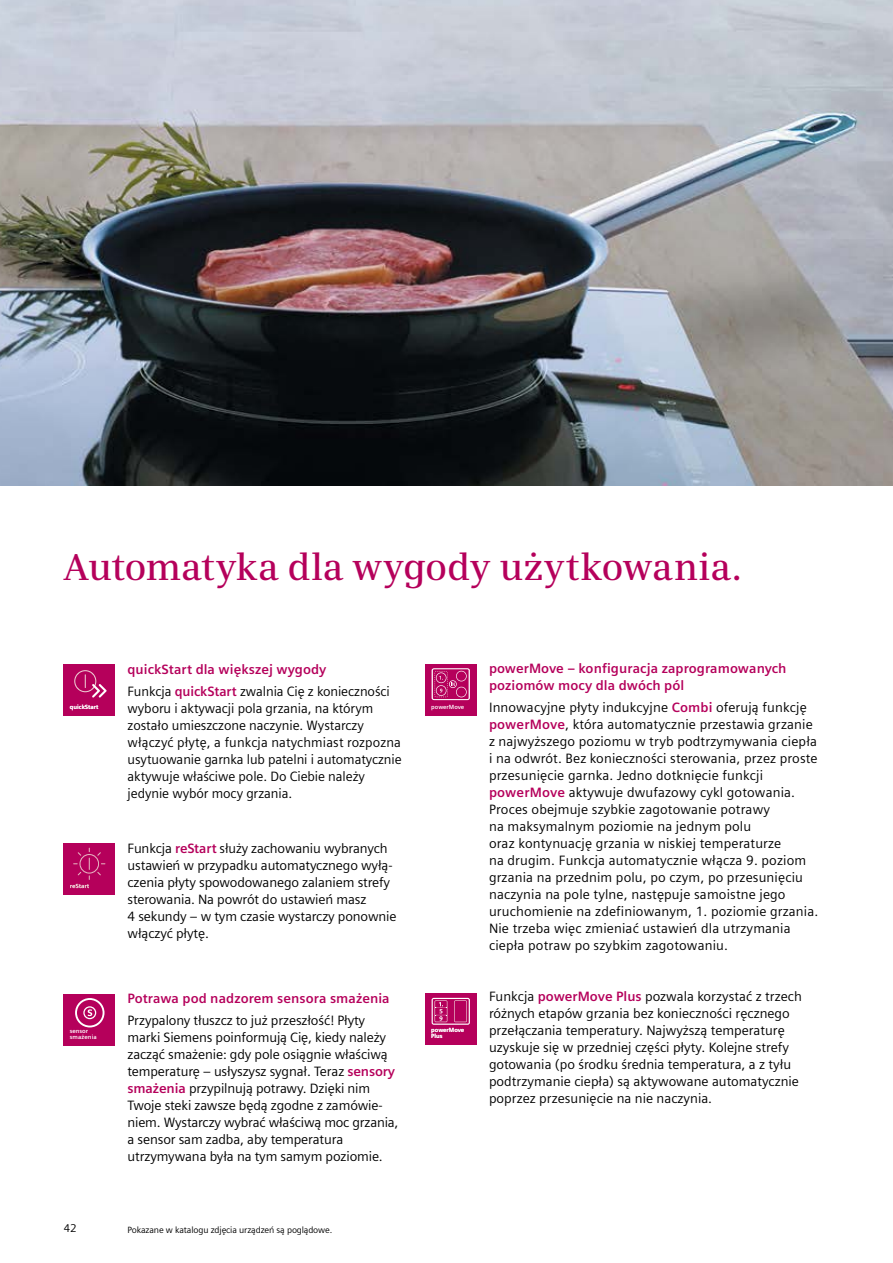
<style>
.page{position:relative;width:893px;height:1263px;background:#fff}
.page>*{position:absolute;margin:0;border:0;box-sizing:border-box;transform-origin:0 0}
.t1{font:600 37.5px "Siemens Serif";letter-spacing:-.01em;color:#b5005b}
.t2{font:13.5px/17px "Siemens Sans";color:#000}
.t3{font:700 13.5px/21.3px "Siemens Sans";letter-spacing:.005em;color:#b5005b}
.t4{font:11.25px "Siemens Sans";color:#000}
.t5{font:9px "Siemens Sans";letter-spacing:-.015em;color:#000}
.t6{font:700 6px/6px "Siemens Sans";color:#fff}
.t7{font:700 6px "Siemens Sans";color:#e5b1be}
.s1{font-weight:400;color:#000}
.s2{font-weight:700;color:#b5005b}
</style>
<div class="page">
<div style="left:64px;top:664px;width:51px;height:51px;background:#b5005b"></div>
<svg style="left:74px;top:670px;width:33px;height:27px"></svg>
<div style="left:64px;top:843px;width:51px;height:51px;background:#b5005b"></div>
<svg style="left:73px;top:848px;width:32px;height:32px"></svg>
<svg style="left:70px;top:884px;width:19px;height:4px"></svg>
<div style="left:425px;top:664px;width:51px;height:51px;background:#b5005b"></div>
<svg style="left:432px;top:668px;width:38px;height:32px"></svg>
<div style="left:425px;top:993px;width:51px;height:52px;background:#b5005b"></div>
<svg style="left:432px;top:998px;width:38px;height:27px"></svg>
<div style="left:64px;top:994px;width:51px;height:51px;background:#b5005b"></div>
<div style="left:75px;top:998px;width:30px;height:29px;border:2px solid #fff;border-radius:50%"></div>
<div style="left:83px;top:1006px;width:13px;height:13px;border:1px solid #fff;border-radius:50%"></div>
<svg style="left:88px;top:1009px;width:4px;height:7px"></svg>
<img style="left:0;top:0;width:893px;height:485px">
<h1 class="t1" style="left:64px;top:545px;width:680px">Automatyka dla wygody użytkowania.</h1>
<p class="t6" style="left:70px;top:704px;width:30px">quickStart</p>
<p class="t7" style="left:70px;top:883px;width:21px">reStart</p>
<p class="t6" style="left:70px;top:1028px;width:29px">sensor smażenia</p>
<p class="t3" style="left:128px;top:659px;width:264px">quickStart dla większej wygody<br><span class="s1">Funkcja</span> quickStart <span class="s1">zwalnia Cię z konieczności</span></p>
<p class="t2" style="left:128px;top:699px;width:276px">wyboru i aktywacji pola grzania, na którym zostało umieszczone naczynie. Wystarczy włączyć płytę, a funkcja natychmiast rozpozna usytuowanie garnka lub patelni i automatycznie aktywuje właściwe pole. Do Ciebie należy jedynie wybór mocy grzania.</p>
<p class="t2" style="left:128px;top:840px;width:270px">Funkcja <span class="s2">reStart</span> służy zachowaniu wybranych ustawień w przypadku automatycznego wyłą&shy;czenia płyty spowodowanego zalaniem strefy sterowania. Na powrót do ustawień masz<br>4 sekundy – w tym czasie wystarczy ponownie włączyć płytę.</p>
<p class="t3" style="left:128px;top:988px;width:264px">Potrawa pod nadzorem sen so ra smażenia</p>
<p class="t2" style="left:128px;top:1011px;width:272px">Przy pa lo ny tłuszcz to już prze szłość! Pły ty marki Sie mens po in for mu ją Cię, kie dy na le ży za cząć sma że nie: gdy po le osią gnie wła ści wą tem pe ra tu rę – usły szysz sy gnał. Te raz <span class="s2">sen so ry sma że nia</span> przy pil nu ją po tra wy. Dzię ki nim<br>Two je ste ki za wsze bę dą zgod ne z za mó wie&shy;niem. Wy star czy wy brać wła ści wą moc grzania, a sen sor sam za dba, aby tem pe ra tu ra<br>utrzy my wa na by ła na tym samym po zio mie.</p>
<p class="t6" style="left:431px;top:704px;width:35px">powerMove</p>
<p class="t6" style="left:431px;top:1027px;width:35px">powerMove<br>Plus</p>
<p class="t3" style="left:489px;top:660px;width:299px;line-height:17px">powerMove – konfiguracja zaprogramowanych poziomów mocy dla dwóch pól</p>
<p class="t2" style="left:489px;top:698px;width:331px">Innowacyjne płyty indukcyjne <span class="s2">Combi</span> oferują funkcję <span class="s2">powerMove</span>, która automatycznie przestawia grzanie z najwyższego poziomu w tryb podtrzymywania ciepła i na odwrót. Bez konieczności sterowania, przez proste przesunięcie garnka. Jedno dotknięcie funkcji <span class="s2">powerMove</span> aktywuje dwufazowy cykl gotowania.<br>Proces obejmuje szybkie zagotowanie potrawy<br>na maksymalnym poziomie na jednym polu<br>oraz kontynuację grzania w niskiej temperaturze<br>na drugim. Funkcja automatycznie włącza 9. poziom grzania na przednim polu, po czym, po przesunięciu naczynia na pole tylne, następuje samoistne jego uruchomienie na zdefiniowanym, 1. poziomie grzania.<br>Nie trzeba więc zmieniać ustawień dla utrzymania ciepła potraw po szybkim zagotowaniu.</p>
<p class="t2" style="left:489px;top:988px;width:314px">Funkcja <span class="s2">powerMove Plus</span> pozwala korzystać z trzech różnych etapów grzania bez konieczności ręcznego przełączania temperatury. Najwyższą temperaturę uzyskuje się w przedniej części płyty. Kolejne strefy gotowania (po środku średnia temperatura, a z tyłu podtrzymanie ciepła) są aktywowane automatycznie poprzez przesunięcie na nie naczynia.</p>
<p class="t4" style="left:64px;top:1222px;width:14px">42</p>
<p class="t5" style="left:128px;top:1225px;width:206px">Pokazane w katalogu zdjęcia urządzeń są poglądowe.</p>
</div>
